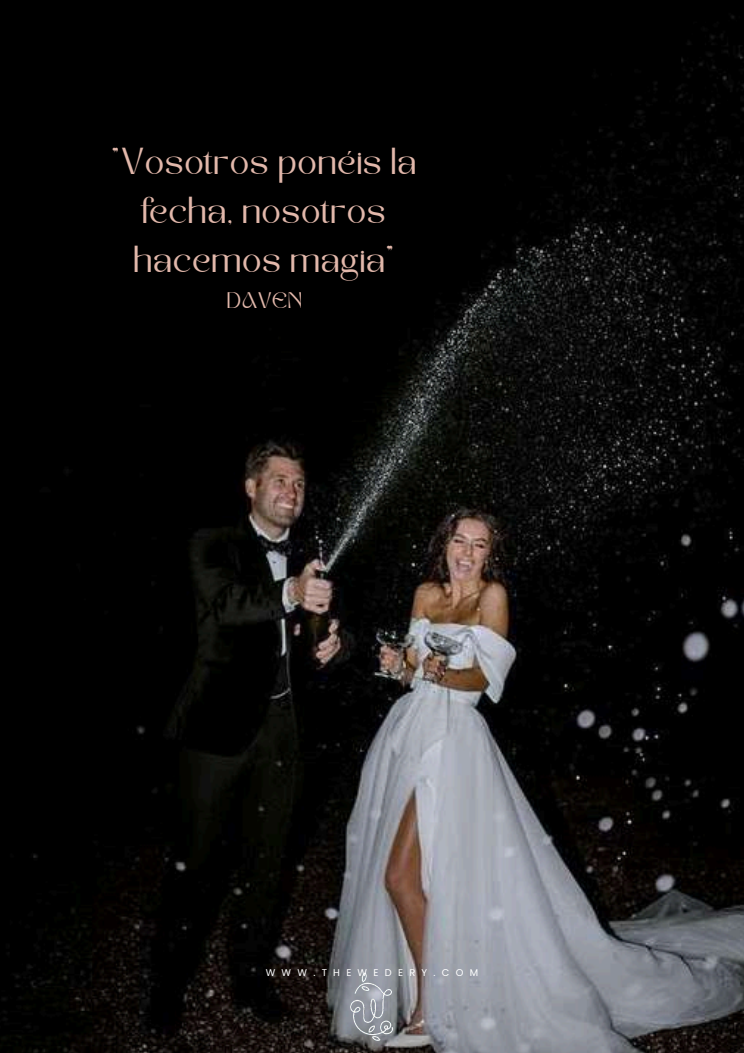
<style>
.page{position:relative;width:744px;height:1053px;background:#fff}
.page>*{position:absolute;margin:0;border:0;box-sizing:border-box;transform-origin:0 0}
.t1{font:35.04px/48.9px "KENAO";color:#e2b8ab;text-align:center}
.t2{font:21.04px "KENAO";color:#e2b8ab}
.t3{font:9.8px "Poppins";letter-spacing:.64em;color:#fff}
</style>
<div class="page">
<img style="left:0;top:0;width:744px;height:1052px">
<img style="left:333px;top:969px;width:71px;height:75px">
<p class="t1" style="left:113px;top:141px;width:307px">"Vosotros ponéis la fecha, nosotros hacemos magia"</p>
<p class="t2" style="left:228px;top:292px;width:77px">DAVEN</p>
<p class="t3" style="left:266px;top:965px;width:214px">WWW.THEWEDERY.COM</p>
</div>
